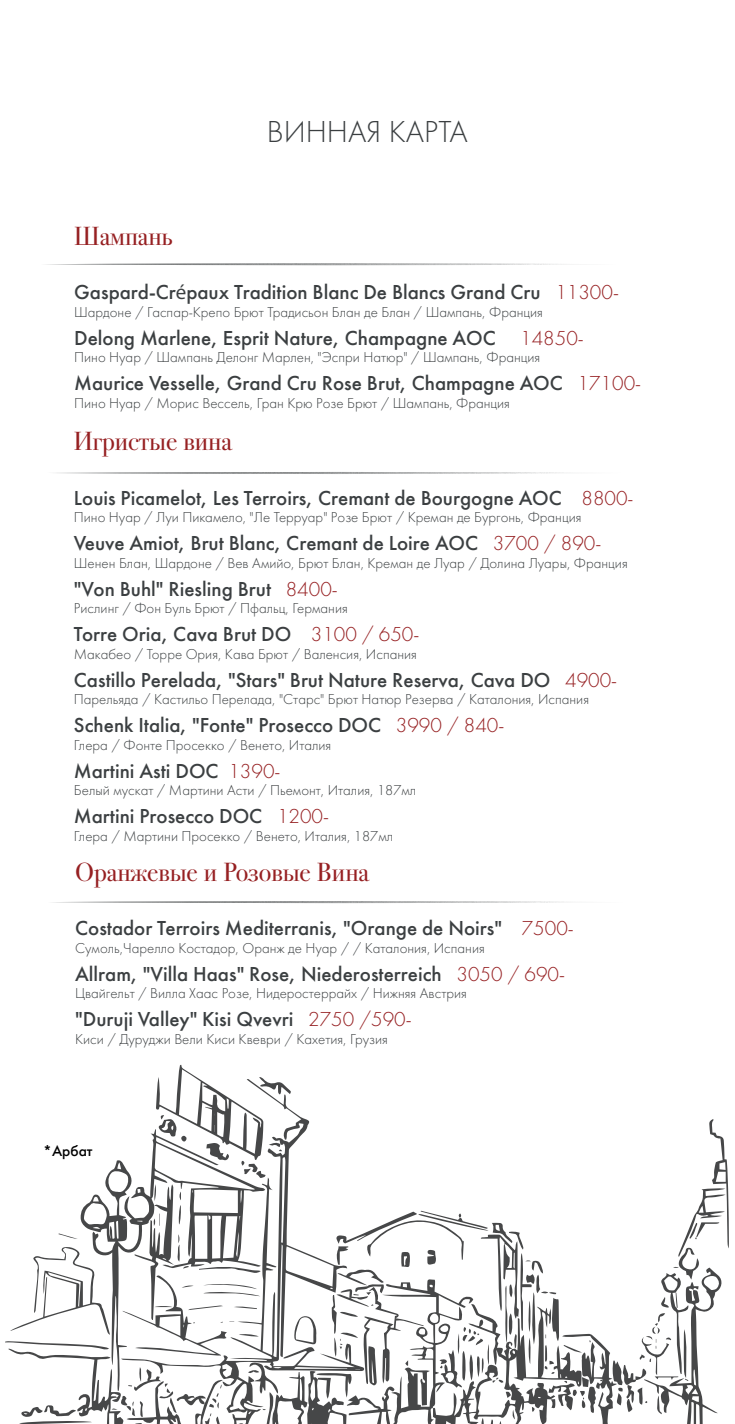
<style>
.page{position:relative;width:735px;height:1424px;background:#fff}
.page>*{position:absolute;margin:0;border:0;box-sizing:border-box;transform-origin:0 0}
.t1{font:31.5px "Futura Light C";color:#3b3f41}
.t2{font:26.25px "Bodoni 72 OSC";color:#962022}
.t3{font:21px "Futura Medium C";color:#3b3f41}
.t4{font:14.88px "Futura Light C";color:#3b3f41}
.t5{font:14.88px "Futura Futuris C";color:#000}
.s1{font-family:"Myriad Pro"}
.s2{font-family:"Futura Light C";color:#962022}
</style>
<div class="page">
<svg style="left:53px;top:901px;width:511px;height:2px"></svg>
<svg style="left:46px;top:263px;width:521px;height:2px"></svg>
<svg style="left:57px;top:472px;width:507px;height:2px"></svg>
<svg style="left:5px;top:1065px;width:724px;height:359px"></svg>
<h1 class="t1" style="left:267px;top:115px;width:203px">ВИННАЯ КАРТА</h1>
<h2 class="t2" style="left:74px;top:221px;width:100px">Шампань</h2>
<h3 class="t3" style="left:74px;top:280px;width:546px">Gaspard-Cr<span class="s1">é</span>paux Tradition Blanc De Blancs Grand Cru <span class="s2">11300-</span></h3>
<p class="t4" style="left:74px;top:304px;width:470px">Шардоне / Гаспар-Крепо Брют Традисьон Блан де Блан / Шампань, Франция</p>
<h3 class="t3" style="left:74px;top:326px;width:510px">Delong Marlene, Esprit Nature, Champagne AOC <span class="s2">14850-</span></h3>
<p class="t4" style="left:74px;top:350px;width:467px">Пино Нуар / Шампань Делонг Марлен, "Эспри Натюр" / Шампань, Франция</p>
<h3 class="t3" style="left:74px;top:371px;width:568px">Maurice Vesselle, Grand Cru Rose Brut, Champagne AOC <span class="s2">17100-</span></h3>
<p class="t4" style="left:74px;top:395px;width:437px">Пино Нуар / Морис Вессель, Гран Крю Розе Брют / Шампань, Франция</p>
<h2 class="t2" style="left:74px;top:426px;width:159px">Игристые вина</h2>
<h3 class="t3" style="left:74px;top:485px;width:560px">Louis Picamelot, Les Terroirs, Cremant de Bourgogne AOC <span class="s2">8800-</span></h3>
<p class="t4" style="left:74px;top:509px;width:508px">Пино Нуар / Луи Пикамело, "Ле Терруар" Розе Брют / Креман де Бургонь, Франция</p>
<h3 class="t3" style="left:74px;top:531px;width:528px">Veuve Amiot, Brut Blanc, Cremant de Loire AOC <span class="s2">3700 / 890-</span></h3>
<p class="t4" style="left:74px;top:555px;width:555px">Шенен Блан, Шардоне / Вев Амийо, Брют Блан, Креман де Луар / Долина Луары, Франция</p>
<h3 class="t3" style="left:74px;top:576px;width:265px">"Von Buhl" Riesling Brut <span class="s2">8400-</span></h3>
<p class="t4" style="left:74px;top:600px;width:275px">Рислинг / Фон Буль Брют / Пфальц, Германия</p>
<h3 class="t3" style="left:74px;top:622px;width:347px">Torre Oria, Cava Brut DO <span class="s2">3100 / 650-</span></h3>
<p class="t4" style="left:74px;top:646px;width:344px">Макабео / Торре Ория, Кава Брют / Валенсия, Испания</p>
<h3 class="t3" style="left:74px;top:667px;width:544px">Castillo Perelada, "Stars" Brut Nature Reserva, Cava DO <span class="s2">4900-</span></h3>
<p class="t4" style="left:74px;top:691px;width:516px">Парельяда / Кастильо Перелада, "Старс" Брют Натюр Резерва / Каталония, Испания</p>
<h3 class="t3" style="left:74px;top:713px;width:431px">Schenk Italia, "Fonte" Prosecco DOC <span class="s2">3990 / 840-</span></h3>
<p class="t4" style="left:74px;top:737px;width:259px">Глера / Фонте Просекко / Венето, Италия</p>
<h3 class="t3" style="left:74px;top:758px;width:208px">Martini Asti DOC <span class="s2">1390-</span></h3>
<p class="t4" style="left:74px;top:782px;width:344px">Белый мускат / Мартини Асти / Пьемонт, Италия, 187мл</p>
<h3 class="t3" style="left:74px;top:804px;width:256px">Martini Prosecco DOC <span class="s2">1200-</span></h3>
<p class="t4" style="left:74px;top:828px;width:320px">Глера / Мартини Просекко / Венето, Италия, 187мл</p>
<h2 class="t2" style="left:75px;top:857px;width:295px">Оранжевые и Розовые Вина</h2>
<h3 class="t3" style="left:75px;top:916px;width:500px">Costador Terroirs Mediterranis, "Orange de Noirs" <span class="s2">7500-</span></h3>
<p class="t4" style="left:75px;top:940px;width:411px">Сумоль,Чарелло Костадор, Оранж де Нуар / / Каталония, Испания</p>
<h3 class="t3" style="left:75px;top:962px;width:491px">Allram, "Villa Haas" Rose, Niederosterreich <span class="s2">3050 / 690-</span></h3>
<p class="t4" style="left:75px;top:986px;width:393px">Цвайгельт / Вилла Хаас Розе, Нидеростеррайх / Нижняя Австрия</p>
<h3 class="t3" style="left:75px;top:1007px;width:338px">"Duruji Valley" Kisi Qvevri <span class="s2">2750 /590-</span></h3>
<p class="t4" style="left:75px;top:1031px;width:314px">Киси / Дуруджи Вели Киси Квеври / Кахетия, Грузия</p>
<p class="t5" style="left:43px;top:1141px;width:51px">*Арбат</p>
</div>
